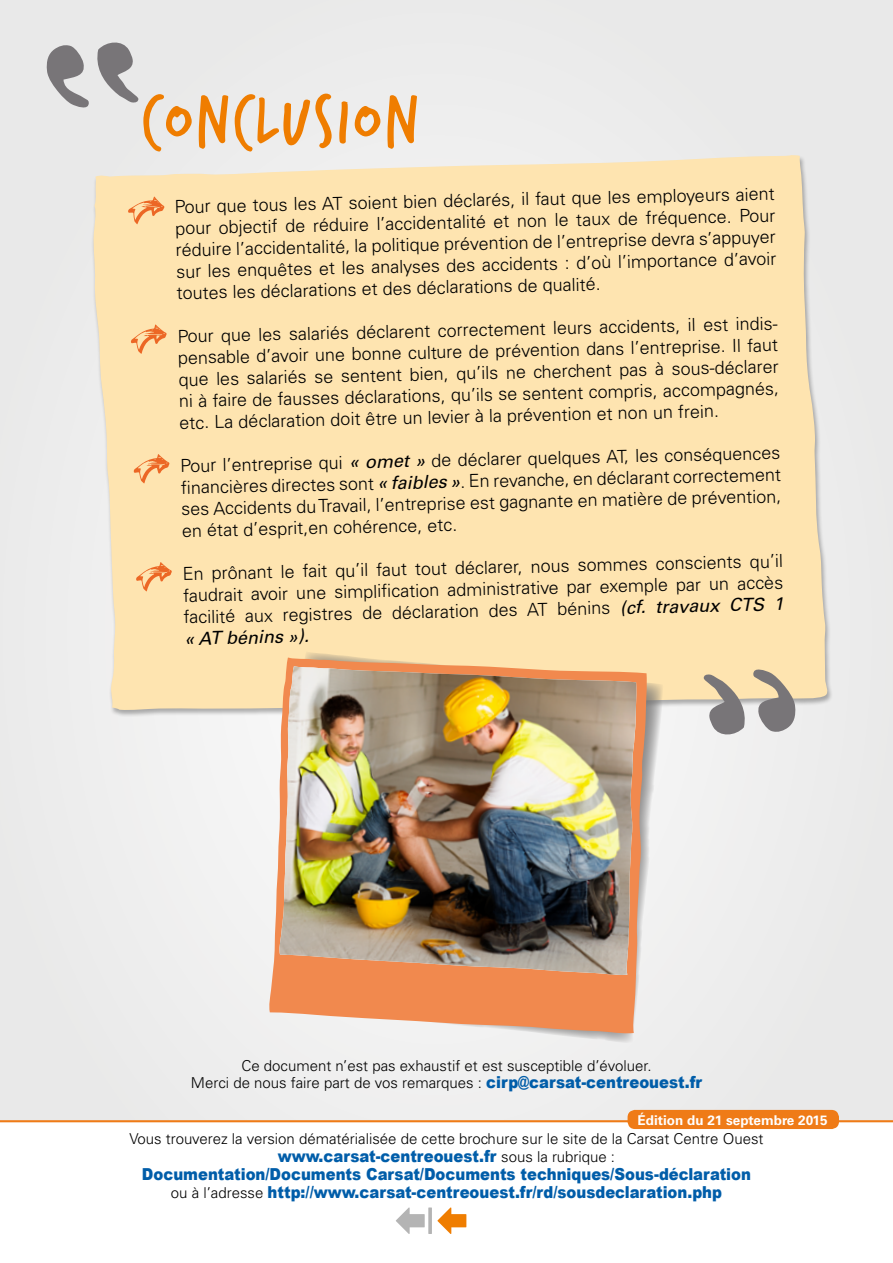
<style>
.page{position:relative;width:893px;height:1263px;background:#fff}
.page>*{position:absolute;margin:0;border:0;box-sizing:border-box;transform-origin:0 0}
.t1{font:72px "Trash Hand";letter-spacing:.05em;color:#ef7d00}
.t2{font:300 18px/21.6px "Univers";color:#000;text-align:justify}
.t3{font:900 16.5px "Arial";color:#005da9;scale:.9 1}
.t4{font:300 15px "Univers";color:#000}
.t5{font:700 13.5px "Univers";color:#fff}
.s1{font-weight:400;font-style:italic}
.s2{font-family:"Arial";font-weight:900;font-size:16.5px;color:#005da9}
.s3{font-family:"Univers";font-weight:300;font-size:15px;color:#000}
</style>
<div class="page">
<div style="left:0;top:0;width:893px;height:1120px;background:#ebebeb"></div>
<div style="left:93px;top:155px;width:737px;height:555px;background:#fee4b0"></div>
<svg style="left:270px;top:651px;width:394px;height:392px;fill:#f1efef"></svg>
<svg style="left:268px;top:657px;width:379px;height:377px;fill:#f1894e"></svg>
<img style="left:279px;top:666px;width:358px;height:309px">
<svg style="left:95px;top:39px;width:44px;height:64px;background:#b2b1b2"></svg>
<svg style="left:46px;top:44px;width:43px;height:67px;background:#b0aeb0"></svg>
<svg style="left:703px;top:674px;width:44px;height:63px"></svg>
<svg style="left:753px;top:666px;width:43px;height:67px;background:#b6ac9d"></svg>
<svg style="left:128px;top:197px;width:36px;height:27px"></svg>
<svg style="left:131px;top:324px;width:36px;height:30px"></svg>
<svg style="left:134px;top:454px;width:35px;height:29px"></svg>
<svg style="left:136px;top:562px;width:36px;height:29px"></svg>
<hr style="left:0;top:1120px;width:893px;height:2px;background:#ef7b17">
<div style="left:628px;top:1110px;width:211px;height:19px;background:#ef7b17;border-radius:7px"></div>
<svg style="left:396px;top:1207px;width:70px;height:27px"></svg>
<p class="t1" style="left:142px;top:86px;width:278px">CONCLUSION</p>
<p class="t2" style="left:175px;top:194px;width:602px;rotate:-1deg">Pour que tous les AT soient bien déclarés, il faut que les employeurs aient pour objectif de réduire l’accidentalité et non le taux de fréquence. Pour réduire l’accidentalité, la politique prévention de l’entreprise devra s’appuyer</p>
<p class="t2" style="left:176px;top:259px;width:602px;line-height:22px;rotate:-1deg">sur les enquêtes et les analyses des accidents : d’où l’importance d’avoir toutes les déclarations et des déclarations de qualité.</p>
<p class="t2" style="left:177px;top:324px;width:606px;text-align:left;rotate:-1deg">Pour que les salariés déclarent correctement leurs accidents, il est indis&shy;pensable d’avoir une bonne culture de prévention dans l’entreprise. Il faut que les salariés se sentent bien, qu’ils ne cherchent pas à sous-déclarer ni à faire de fausses déclarations, qu’ils se sentent compris, accompagnés, etc. La déclaration doit être un levier à la prévention et non un frein.</p>
<p class="t2" style="left:180px;top:453px;width:602px;rotate:-1deg">Pour l’entreprise qui <span class="s1">« omet »</span> de déclarer quelques AT, les conséquences fi nancières directes sont <span class="s1">« faibles »</span>. En revanche, en déclarant correctement ses Accidents du Travail, l’entreprise est gagnante en matière de prévention, en état d’esprit,en cohérence, etc.</p>
<p class="t2" style="left:183px;top:561px;width:602px;rotate:-1deg">En prônant le fait qu’il faut tout déclarer, nous sommes conscients qu’il faudrait avoir une simplifi cation administrative par exemple par un accès facilité aux registres de déclaration des AT bénins <span class="s1">(cf. travaux CTS 1 « AT bénins »).</span></p>
<p class="t4" style="left:241px;top:1057px;width:412px">Ce document n’est pas exhaustif et est susceptible d’évoluer.</p>
<p class="t4" style="left:191px;top:1073px;width:513px">Merci de nous faire part de vos remarques : <span class="s2">cirp@carsat-centreouest.fr</span></p>
<p class="t5" style="left:638px;top:1112px;width:191px">Édition du 21 septembre 2015</p>
<p class="t4" style="left:129px;top:1130px;width:636px">Vous trouverez la version dématérialisée de cette brochure sur le site de la Carsat Centre Ouest</p>
<p class="t3" style="left:278px;top:1144px;width:376px">www.carsat-centreouest.fr <span class="s3">sous la rubrique :</span></p>
<p class="t3" style="left:142px;top:1162px;width:678px">Documentation/Documents Carsat/Documents techniques/Sous-déclaration</p>
<p class="t3" style="left:171px;top:1180px;width:614px"><span class="s3">ou à l’adresse</span> http://www.carsat-centreouest.fr/rd/sousdeclaration.php</p>
</div>
